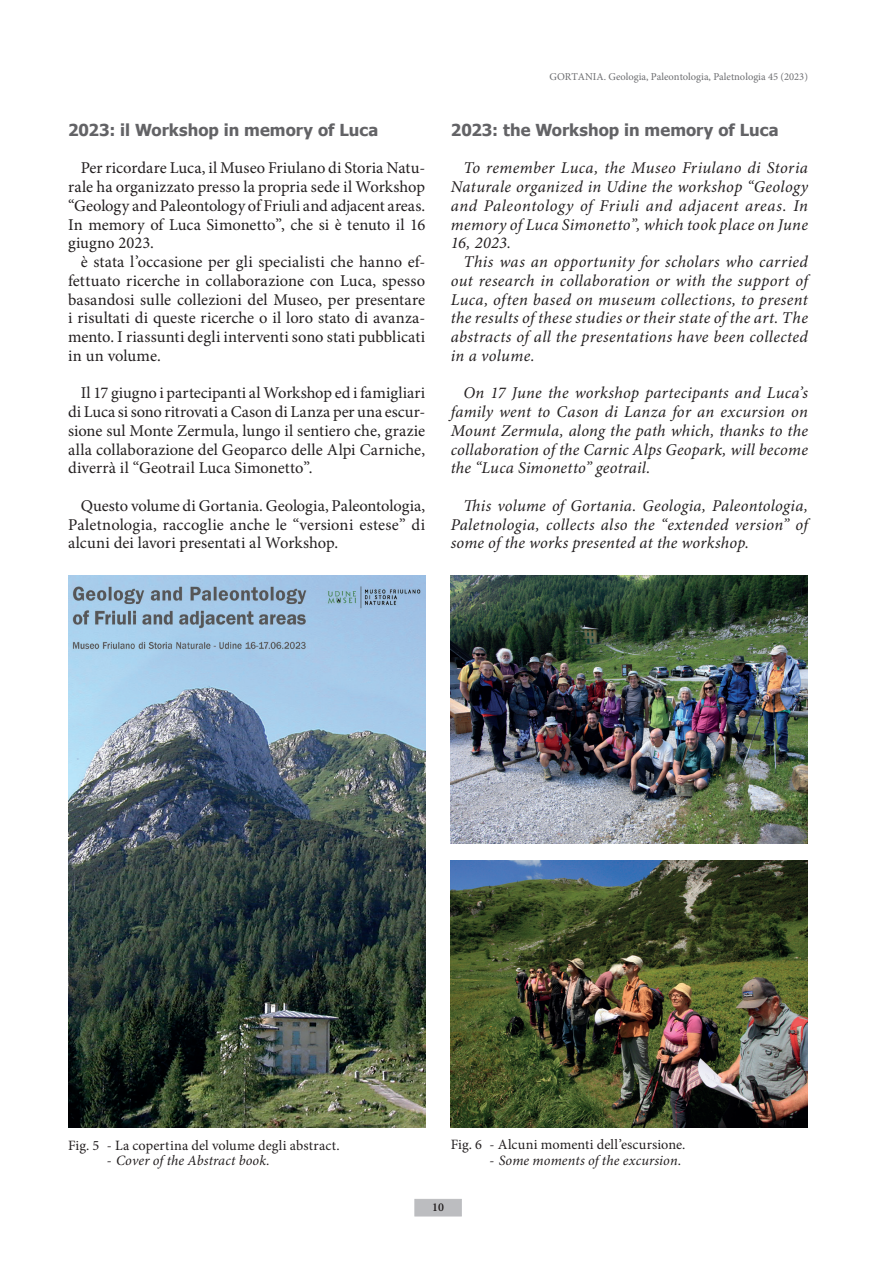
<style>
.page{position:relative;width:893px;height:1263px;background:#fff}
.page>*{position:absolute;margin:0;border:0;box-sizing:border-box;transform-origin:0 0}
.t1{font:16.5px/18.8px "Minion Pro";letter-spacing:-.005em;color:#231f20;text-align:justify}
.t2{font:italic 16.5px/18.8px "Minion Pro";letter-spacing:.015em;color:#231f20;text-align:justify}
.t3{font:700 16.5px "Tahoma";color:#636366}
.t4{font:14.25px "Minion Pro";letter-spacing:.005em;color:#231f20}
.t5{font:italic 14.25px "Minion Pro";letter-spacing:.005em;color:#231f20}
.t6{font:600 12px "Minion Pro";color:#231f20}
.t7{font:10.5px "Minion Pro";color:#6c6d70}
.s1{font-style:normal}
</style>
<div class="page">
<div style="left:415px;top:1199px;width:46px;height:17px;background:#bcbdc0"></div>
<img style="left:68px;top:575px;width:357px;height:553px">
<img style="left:451px;top:575px;width:357px;height:268px">
<img style="left:451px;top:860px;width:357px;height:268px">
<p class="t3" style="left:68px;top:118px;width:312px">2023: il Workshop in memory of Luca</p>
<p class="t1" style="left:68px;top:159px;width:359px;text-indent:13px">Per ricordare Luca, il Museo Friulano di Storia Natu&shy;rale ha organizzato presso la propria sede il Workshop “Geology and Paleontology of Friuli and adjacent areas.<br>In memory of Luca Simonetto”, che si è tenuto il 16 giugno 2023.</p>
<p class="t1" style="left:68px;top:253px;width:359px;text-indent:13px">è stata l’occasione per gli specialisti che hanno ef&shy;fettuato ricerche in collaborazione con Luca, spesso basandosi sulle collezioni del Museo, per presentare i risultati di queste ricerche o il loro stato di avanza&shy;mento. I riassunti degli interventi sono stati pubblicati in un volume.</p>
<p class="t1" style="left:68px;top:384px;width:359px;text-indent:13px">Il 17 giugno i partecipanti al Workshop ed i famigliari di Luca si sono ritrovati a Cason di Lanza per una escur&shy;sione sul Monte Zermula, lungo il sentiero che, grazie alla collaborazione del Geoparco delle Alpi Carniche, diverrà il “Geotrail Luca Simonetto”.</p>
<p class="t1" style="left:68px;top:496px;width:359px;text-indent:13px">Questo volume di Gortania. Geologia, Paleontologia, Paletnologia, raccoglie anche le “versioni estese” di alcuni dei lavori presentati al Workshop.</p>
<p class="t7" style="left:549px;top:70px;width:260px">GORTANIA. Geologia, Paleontologia, Paletnologia 45 (2023)</p>
<p class="t3" style="left:451px;top:118px;width:329px">2023: the Workshop in memory of Luca</p>
<p class="t2" style="left:451px;top:159px;width:359px;text-indent:13px">To remember Luca, the Museo Friulano di Storia Naturale organized in Udine the workshop “Geology and Paleontology of Friuli and adjacent areas. In memory of Luca Simonetto”, which took place on June 16, 2023.</p>
<p class="t2" style="left:451px;top:253px;width:359px;text-indent:13px">This was an opportunity for scholars who carried out research in collaboration or with the support of Luca, often based on museum collections, to present the results of these studies or their state of the art. The abstracts of all the presentations have been collected in a volume.</p>
<p class="t2" style="left:451px;top:384px;width:359px;text-indent:13px">On 17 June the workshop partecipants and Luca’s family went to Cason di Lanza for an excursion on Mount Zermula, along the path which, thanks to the collaboration of the Carnic Alps Geopark, will become the “Luca Simonetto” geotrail.</p>
<p class="t2" style="left:451px;top:497px;width:359px;text-indent:13px">This volume of Gortania. Geologia, Paleontologia, Paletnologia, collects also the “extended version” of some of the works presented at the workshop.</p>
<p class="t4" style="left:68px;top:1135px;width:273px">Fig. 5 - La copertina del volume degli abstract.</p>
<p class="t5" style="left:107px;top:1152px;width:165px">- Cover of the Abstract book.</p>
<p class="t4" style="left:451px;top:1135px;width:236px">Fig. 6 - Alcuni momenti dell’escursione.</p>
<p class="t5" style="left:489px;top:1152px;width:193px">- Some moments of the excursion<span class="s1">.</span></p>
<p class="t6" style="left:432px;top:1198px;width:13px">10</p>
</div>
